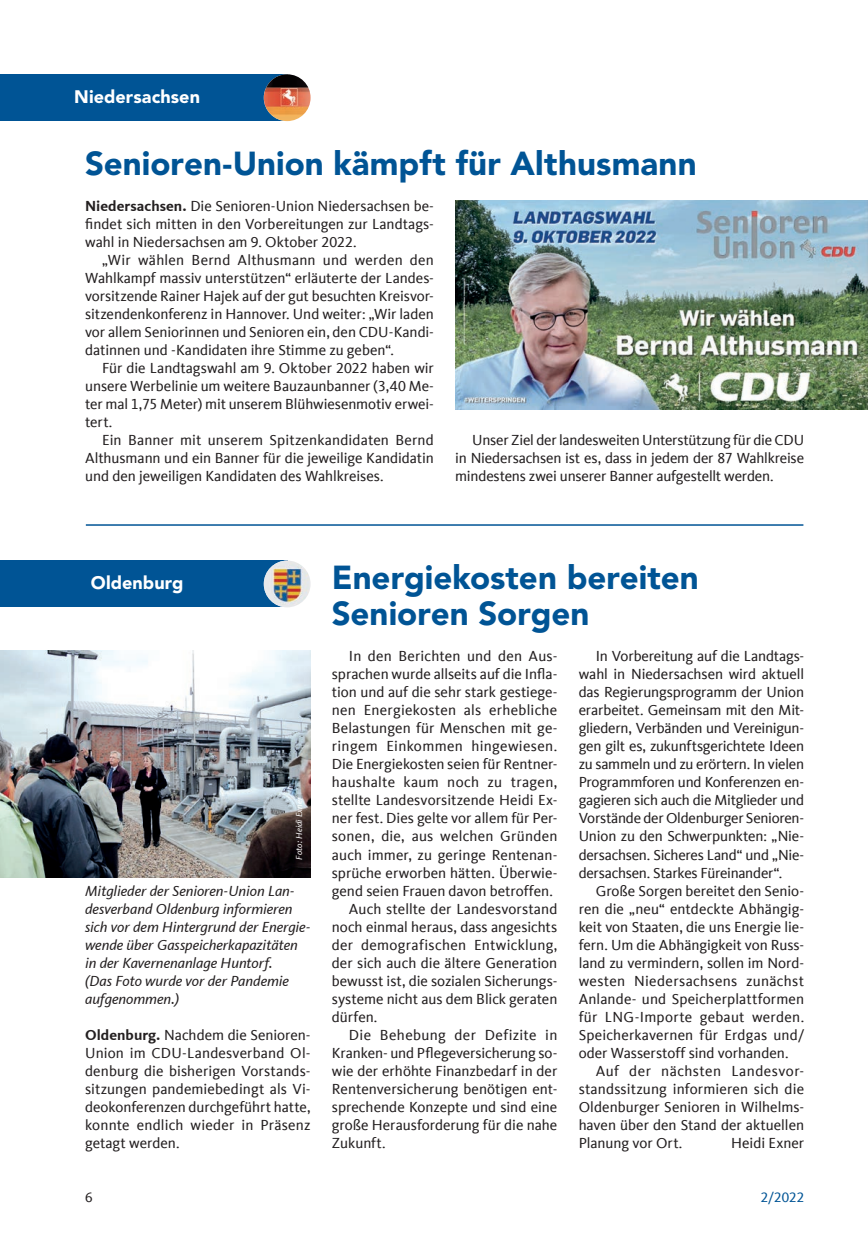
<style>
.page{position:relative;width:868px;height:1238px;background:#fff}
.page>*{position:absolute;margin:0;border:0;box-sizing:border-box;transform-origin:0 0}
.t1{font:900 33px/36px "Avenir";color:#005495}
.t2{font:900 18px "Avenir";letter-spacing:.005em;color:#fff}
.t3{font:15px/18px "CDU Kievit Tab";color:#231f20;text-align:justify}
.t4{font:italic 15px/18px "CDU Kievit Tab";letter-spacing:-.005em;color:#231f20}
.t5{font:15px "CDU Kievit Tab";letter-spacing:.02em;color:#231f20}
.t6{font:15px "CDU Kievit Tab";letter-spacing:.025em;color:#231f20}
.t7{font:14.25px "CDU Kievit Tab";color:#005495}
.t8{font:14.25px "CDU Kievit Tab";color:#231f20}
.t9{font:italic 9px "CDU Kievit Tab";letter-spacing:.015em;color:#fff}
.s1{font-weight:700}
</style>
<div class="page">
<div style="left:0;top:74px;width:287px;height:47px;background:#005495"></div>
<img style="left:264px;top:74px;width:46px;height:47px;border-radius:23px">
<img style="left:455px;top:200px;width:412px;height:209px">
<hr style="left:86px;top:524px;width:717px;height:1px;background:#005495">
<div style="left:0;top:560px;width:287px;height:47px;background:#005495"></div>
<img style="left:0;top:650px;width:310px;height:227px">
<img style="left:264px;top:560px;width:46px;height:47px;border-radius:23px">
<p class="t2" style="left:74px;top:86px;width:127px">Niedersachsen</p>
<h1 class="t1" style="left:85px;top:145px;width:613px">Senioren-Union kämpft für Althusmann</h1>
<p class="t3" style="left:85px;top:197px;width:350px"><span class="s1">Niedersachsen.</span> Die Senioren-Union Niedersachsen be&shy;findet sich mitten in den Vorbereitungen zur Landtags&shy;wahl in Niedersachsen am 9. Oktober 2022.</p>
<p class="t3" style="left:85px;top:251px;width:350px;text-indent:17px">„Wir wählen Bernd Althusmann und werden den Wahlkampf massiv unterstützen“ erläuterte der Landes&shy;vorsitzende Rainer Hajek auf der gut besuchten Kreisvor&shy;sitzendenkonferenz in Hannover. Und weiter: „Wir laden vor allem Seniorinnen und Senioren ein, den CDU-Kandi&shy;datinnen und -Kandidaten ihre Stimme zu geben“.</p>
<p class="t3" style="left:85px;top:359px;width:350px;text-indent:17px">Für die Landtagswahl am 9. Oktober 2022 haben wir unsere Werbelinie um weitere Bauzaunbanner (3,40 Me&shy;ter mal 1,75 Meter) mit unserem Blühwiesenmotiv erwei&shy;tert.</p>
<p class="t3" style="left:85px;top:431px;width:350px;text-indent:17px">Ein Banner mit unserem Spitzenkandidaten Bernd Althusmann und ein Banner für die jeweilige Kandidatin und den jeweiligen Kandidaten des Wahlkreises.</p>
<p class="t3" style="left:455px;top:431px;width:350px;text-indent:17px">Unser Ziel der landesweiten Unterstützung für die CDU in Niedersachsen ist es, dass in jedem der 87 Wahlkreise mindestens zwei unserer Banner aufgestellt werden.</p>
<p class="t2" style="left:91px;top:572px;width:94px">Oldenburg</p>
<p class="t9" style="left:294px;top:859px;width:65px;rotate:-90deg">Foto: Heidi Exner</p>
<p class="t4" style="left:85px;top:881px;width:227px">Mitglieder der Senioren-Union Lan&shy;desverband Oldenburg informieren sich vor dem Hintergrund der Energie&shy;wende über Gasspeicherkapazitäten in der Kavernenanlage Huntorf.<br>(Das Foto wurde vor der Pandemie aufgenommen.)</p>
<p class="t3" style="left:85px;top:1025px;width:227px"><span class="s1">Oldenburg.</span> Nachdem die Senioren-Union im CDU-Landesverband Ol&shy;denburg die bisherigen Vorstands&shy;sitzungen pandemiebedingt als Vi&shy;deokonferenzen durchgeführt hatte, konnte endlich wieder in Präsenz getagt werden.</p>
<h1 class="t1" style="left:332px;top:559px;width:368px">Energiekosten bereiten<br>Senioren Sorgen</h1>
<p class="t3" style="left:349px;top:647px;width:210px">In den Berichten und den Aus-</p>
<p class="t3" style="left:332px;top:665px;width:227px">sprachen wurde allseits auf die Infla-</p>
<p class="t3" style="left:332px;top:683px;width:227px">tion und auf die sehr stark gestiege-</p>
<p class="t5" style="left:332px;top:702px;width:227px">nen Energiekosten als erhebliche</p>
<p class="t3" style="left:332px;top:719px;width:227px">Belastungen für Menschen mit ge-</p>
<p class="t5" style="left:332px;top:738px;width:227px">ringem Einkommen hingewiesen.</p>
<p class="t3" style="left:332px;top:755px;width:227px">Die Energiekosten seien für Rentner-</p>
<p class="t5" style="left:332px;top:774px;width:227px">haushalte kaum noch zu tragen,</p>
<p class="t3" style="left:332px;top:791px;width:227px">stellte Landesvorsitzende Heidi Ex-</p>
<p class="t3" style="left:332px;top:809px;width:227px">ner fest. Dies gelte vor allem für Per-</p>
<p class="t3" style="left:332px;top:827px;width:227px">sonen, die, aus welchen Gründen</p>
<p class="t3" style="left:332px;top:845px;width:227px">auch immer, zu geringe Rentenan-</p>
<p class="t3" style="left:332px;top:863px;width:227px">sprüche erworben hätten. Überwie-</p>
<p class="t3" style="left:332px;top:881px;width:222px">gend seien Frauen davon betroffen.</p>
<p class="t3" style="left:349px;top:899px;width:210px">Auch stellte der Landesvorstand</p>
<p class="t3" style="left:332px;top:917px;width:227px">noch einmal heraus, dass angesichts</p>
<p class="t5" style="left:332px;top:936px;width:227px">der demografischen Entwicklung,</p>
<p class="t3" style="left:332px;top:953px;width:227px">der sich auch die ältere Generation</p>
<p class="t3" style="left:332px;top:971px;width:227px">bewusst ist, die sozialen Sicherungs-</p>
<p class="t3" style="left:332px;top:989px;width:227px">systeme nicht aus dem Blick geraten</p>
<p class="t3" style="left:332px;top:1007px;width:47px">dürfen.</p>
<p class="t6" style="left:349px;top:1026px;width:210px">Die Behebung der Defizite in</p>
<p class="t3" style="left:332px;top:1043px;width:227px">Kranken- und Pflegeversicherung so-</p>
<p class="t3" style="left:332px;top:1061px;width:227px">wie der erhöhte Finanzbedarf in der</p>
<p class="t3" style="left:332px;top:1079px;width:227px">Rentenversicherung benötigen ent-</p>
<p class="t3" style="left:332px;top:1097px;width:227px">sprechende Konzepte und sind eine</p>
<p class="t3" style="left:332px;top:1115px;width:227px">große Herausforderung für die nahe</p>
<p class="t3" style="left:332px;top:1133px;width:55px">Zukunft.</p>
<p class="t3" style="left:578px;top:647px;width:227px;text-indent:17px">In Vorbereitung auf die Landtags&shy;wahl in Niedersachsen wird aktuell das Regierungsprogramm der Union erarbeitet. Gemeinsam mit den Mit&shy;gliedern, Verbänden und Vereinigun&shy;gen gilt es, zukunftsgerichtete Ideen zu sammeln und zu erörtern. In vielen Programmforen und Konferenzen en&shy;gagieren sich auch die Mitglieder und Vorstände der Oldenburger Senioren-Union zu den Schwerpunkten: „Nie&shy;dersachsen. Sicheres Land“ und „Nie&shy;dersachsen. Starkes Füreinander“.</p>
<p class="t3" style="left:578px;top:881px;width:227px;text-indent:17px">Große Sorgen bereitet den Senio&shy;ren die „neu“ entdeckte Abhängig&shy;keit von Staaten, die uns Energie lie&shy;fern. Um die Abhängigkeit von Russ&shy;land zu vermindern, sollen im Nord&shy;westen Niedersachsens zunächst Anlande- und Speicherplattformen für LNG-Importe gebaut werden.<br>Speicherkavernen für Erdgas und/ oder Wasserstoff sind vorhanden.</p>
<p class="t3" style="left:578px;top:1061px;width:227px;text-indent:17px">Auf der nächsten Landesvor&shy;standssitzung informieren sich die Oldenburger Senioren in Wilhelms&shy;haven über den Stand der aktuellen Planung vor Ort.</p>
<p class="t3" style="left:731px;top:1133px;width:74px">Heidi Exner</p>
<p class="t8" style="left:85px;top:1188px;width:9px">6</p>
<p class="t7" style="left:760px;top:1188px;width:45px">2/2022</p>
</div>
